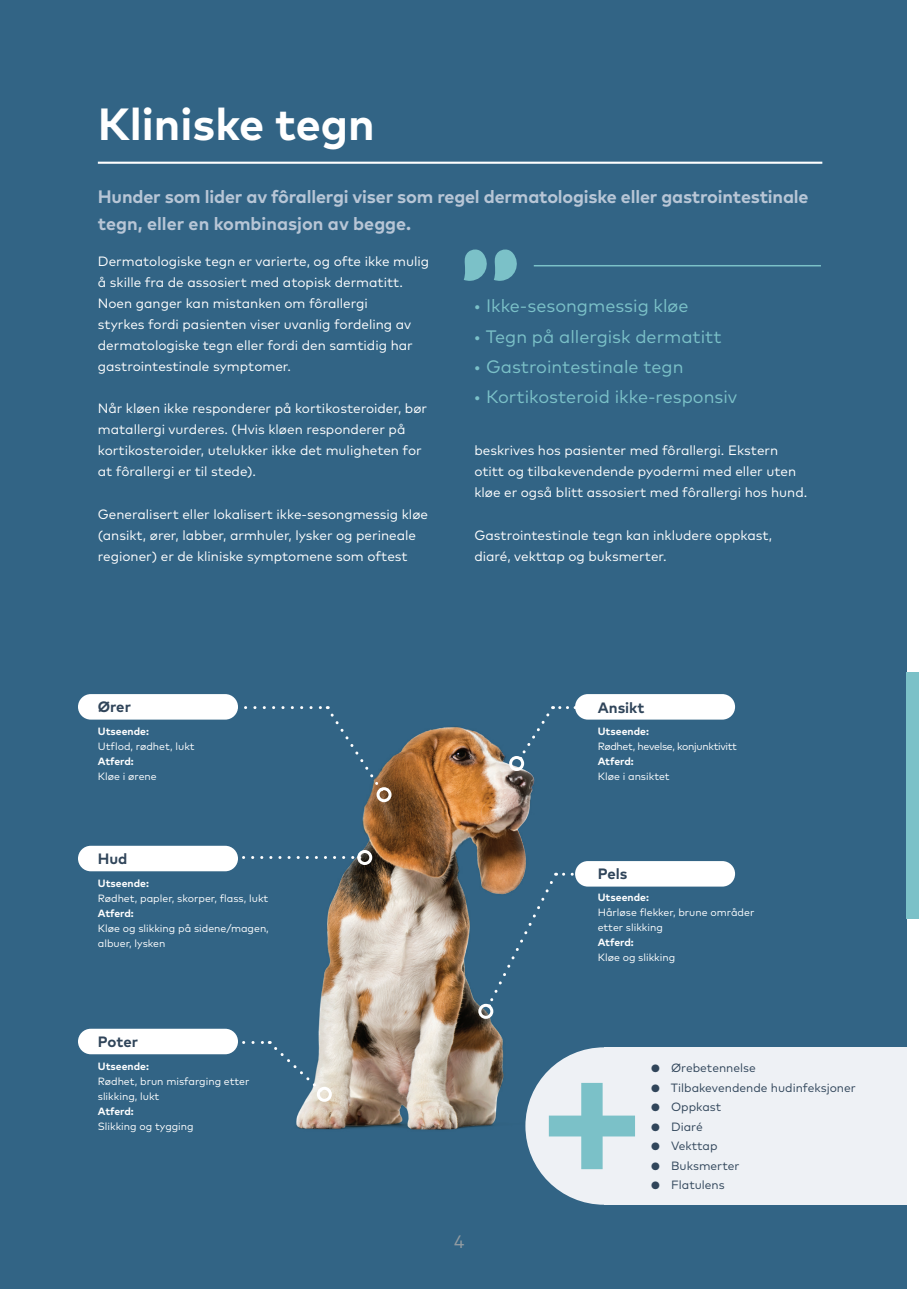
<style>
.page{position:relative;width:919px;height:1289px;background:#fff}
.page>*{position:absolute;margin:0;border:0;box-sizing:border-box;transform-origin:0 0}
.t1{font:700 45px "FF Mark Pro";color:#fff}
.t2{font:700 18px/27px "FF Mark Pro";letter-spacing:-.01em;color:#b8c6d6}
.t3{font:18px "FF Mark Pro";color:#7bc1c8}
.t4{font:18px "FF Mark Pro";color:#939ca2}
.t5{font:700 15px "FF Mark Pro";color:#30455a}
.t6{font:13.5px/21px "FF Mark Pro";color:#fff}
.t7{font:12px "FF Mark Pro";color:#30455a}
.t8{font:10.5px/15px "FF Mark Pro";color:#fff}
.t9{font:700 10.5px "FF Mark Pro";color:#fff}
.t10{font:10.5px "FF Mark Pro";letter-spacing:-.03em;color:#fff}
.s1{font-size:10.5px}
</style>
<div class="page">
<div style="left:0;top:0;width:906px;height:1288px;background:#326485"></div>
<hr style="left:533px;top:265px;width:287px;height:1px;background:#7bc1c8">
<svg style="left:464px;top:249px;width:53px;height:32px"></svg>
<img style="left:233px;top:694px;width:383px;height:441px">
<div style="left:78px;top:694px;width:160px;height:25px;background:#fff;border-radius:13px"></div>
<div style="left:575px;top:694px;width:160px;height:25px;background:#fff;border-radius:13px"></div>
<div style="left:78px;top:845px;width:160px;height:26px;background:#fff;border-radius:13px"></div>
<div style="left:575px;top:861px;width:160px;height:25px;background:#fff;border-radius:13px"></div>
<svg style="left:518px;top:706px;width:49px;height:54px"></svg>
<div style="left:509px;top:756px;width:15px;height:15px;border:3px solid #fff;border-radius:50%"></div>
<svg style="left:486px;top:872px;width:94px;height:135px"></svg>
<div style="left:478px;top:1003px;width:15px;height:15px;border:3px solid #fff;border-radius:50%"></div>
<svg style="left:180px;top:706px;width:202px;height:85px"></svg>
<div style="left:376px;top:787px;width:15px;height:15px;border:3px solid #fff;border-radius:50%"></div>
<svg style="left:237px;top:856px;width:120px;height:3px"></svg>
<div style="left:357px;top:850px;width:15px;height:15px;border:3px solid #fff;border-radius:50%"></div>
<svg style="left:122px;top:1040px;width:199px;height:51px"></svg>
<div style="left:317px;top:1086px;width:15px;height:15px;border:3px solid #fff;border-radius:50%"></div>
<div style="left:78px;top:1028px;width:160px;height:26px;background:#fff;border-radius:13px"></div>
<hr style="left:98px;top:162px;width:724px;height:2px;background:#fff">
<div style="left:604px;top:1047px;width:302px;height:157px;background:#eef1f5"></div>
<div style="left:525px;top:1047px;width:157px;height:157px;background:#eef1f5;border-radius:50%"></div>
<svg style="left:549px;top:1082px;width:86px;height:87px"></svg>
<div style="left:906px;top:672px;width:12px;height:247px;background:#7bc1c8"></div>
<p class="t1" style="left:98px;top:90px;width:278px">Kliniske tegn</p>
<p class="t2" style="left:98px;top:182px;width:712px">Hunder som lider av fôrallergi viser som regel dermatologiske eller gastrointestinale tegn, eller en kombinasjon av begge.</p>
<p class="t6" style="left:98px;top:250px;width:333px">Dermatologiske tegn er varierte, og ofte ikke mulig å skille fra de assosiert med atopisk dermatitt.</p>
<p class="t6" style="left:98px;top:292px;width:316px">Noen ganger kan mistanken om fôrallergi styrkes fordi pasienten viser uvanlig fordeling av dermatologiske tegn eller fordi den samtidig har gastrointestinale symptomer.</p>
<p class="t6" style="left:98px;top:397px;width:331px">Når kløen ikke responderer på kortikosteroider, bør matallergi vurderes. (Hvis kløen responderer på kortikosteroider, utelukker ikke det muligheten for at fôrallergi er til stede).</p>
<p class="t6" style="left:98px;top:502px;width:331px">Generalisert eller lokalisert ikke-sesongmessig kløe (ansikt, ører, labber, armhuler, lysker og perineale regioner) er de kliniske symptomene som oftest</p>
<p class="t3" style="left:473px;top:292px;width:216px">• Ikke-sesongmessig kløe</p>
<p class="t3" style="left:473px;top:322px;width:249px">• Tegn på allergisk dermatitt</p>
<p class="t3" style="left:473px;top:352px;width:211px">• Gastrointestinale tegn</p>
<p class="t3" style="left:473px;top:382px;width:265px">• Kortikosteroid ikke-responsiv</p>
<p class="t6" style="left:474px;top:439px;width:334px">beskrives hos pasienter med fôrallergi. Ekstern otitt og tilbakevendende pyodermi med eller uten kløe er også blitt assosiert med fôrallergi hos hund.</p>
<p class="t6" style="left:474px;top:523px;width:299px">Gastrointestinale tegn kan inkludere oppkast, diaré, vekttap og buksmerter.</p>
<p class="t5" style="left:98px;top:695px;width:35px">Ører</p>
<p class="t9" style="left:98px;top:723px;width:53px">Utseende:</p>
<p class="t8" style="left:98px;top:737px;width:98px">Utflod, rødhet, lukt</p>
<p class="t9" style="left:98px;top:753px;width:38px">Atferd:</p>
<p class="t8" style="left:98px;top:767px;width:60px">Kløe i ørene</p>
<p class="t5" style="left:98px;top:847px;width:31px">Hud</p>
<p class="t9" style="left:98px;top:875px;width:53px">Utseende:</p>
<p class="t8" style="left:98px;top:889px;width:172px">Rødhet, papler, skorper, flass, lukt</p>
<p class="t9" style="left:98px;top:905px;width:38px">Atferd:</p>
<p class="t8" style="left:98px;top:919px;width:172px">Kløe og slikking på sidene/magen, albuer, lysken</p>
<p class="t5" style="left:98px;top:1030px;width:42px">Poter</p>
<p class="t9" style="left:98px;top:1057px;width:53px">Utseende:</p>
<p class="t8" style="left:98px;top:1072px;width:153px">Rødhet, brun misfarging etter slikking, lukt</p>
<p class="t9" style="left:98px;top:1102px;width:38px">Atferd:</p>
<p class="t8" style="left:98px;top:1117px;width:97px">Slikking og tygging</p>
<h2 class="t4" style="left:454px;top:1227px;width:12px">4</h2>
<p class="t5" style="left:597px;top:696px;width:48px">Ansikt</p>
<p class="t9" style="left:597px;top:723px;width:53px">Utseende:</p>
<p class="t10" style="left:597px;top:738px;width:141px">Rødhet, hevelse, konjunktivitt</p>
<p class="t9" style="left:597px;top:753px;width:38px">Atferd:</p>
<p class="t8" style="left:597px;top:768px;width:73px">Kløe i ansiktet</p>
<p class="t5" style="left:597px;top:862px;width:31px">Pels</p>
<p class="t9" style="left:597px;top:889px;width:53px">Utseende:</p>
<p class="t8" style="left:597px;top:904px;width:158px">Hårløse flekker, brune områder etter slikking</p>
<p class="t9" style="left:597px;top:934px;width:38px">Atferd:</p>
<p class="t8" style="left:597px;top:949px;width:79px">Kløe og slikking</p>
<p class="t7" style="left:651px;top:1058px;width:106px"><span class="s1">●</span> Ørebetennelse</p>
<p class="t7" style="left:651px;top:1078px;width:206px"><span class="s1">●</span> Tilbakevendende hudinfeksjoner</p>
<p class="t7" style="left:651px;top:1097px;width:72px"><span class="s1">●</span> Oppkast</p>
<p class="t7" style="left:651px;top:1117px;width:53px"><span class="s1">●</span> Diaré</p>
<p class="t7" style="left:651px;top:1136px;width:68px"><span class="s1">●</span> Vekttap</p>
<p class="t7" style="left:651px;top:1156px;width:90px"><span class="s1">●</span> Buksmerter</p>
<p class="t7" style="left:651px;top:1175px;width:75px"><span class="s1">●</span> Flatulens</p>
</div>
